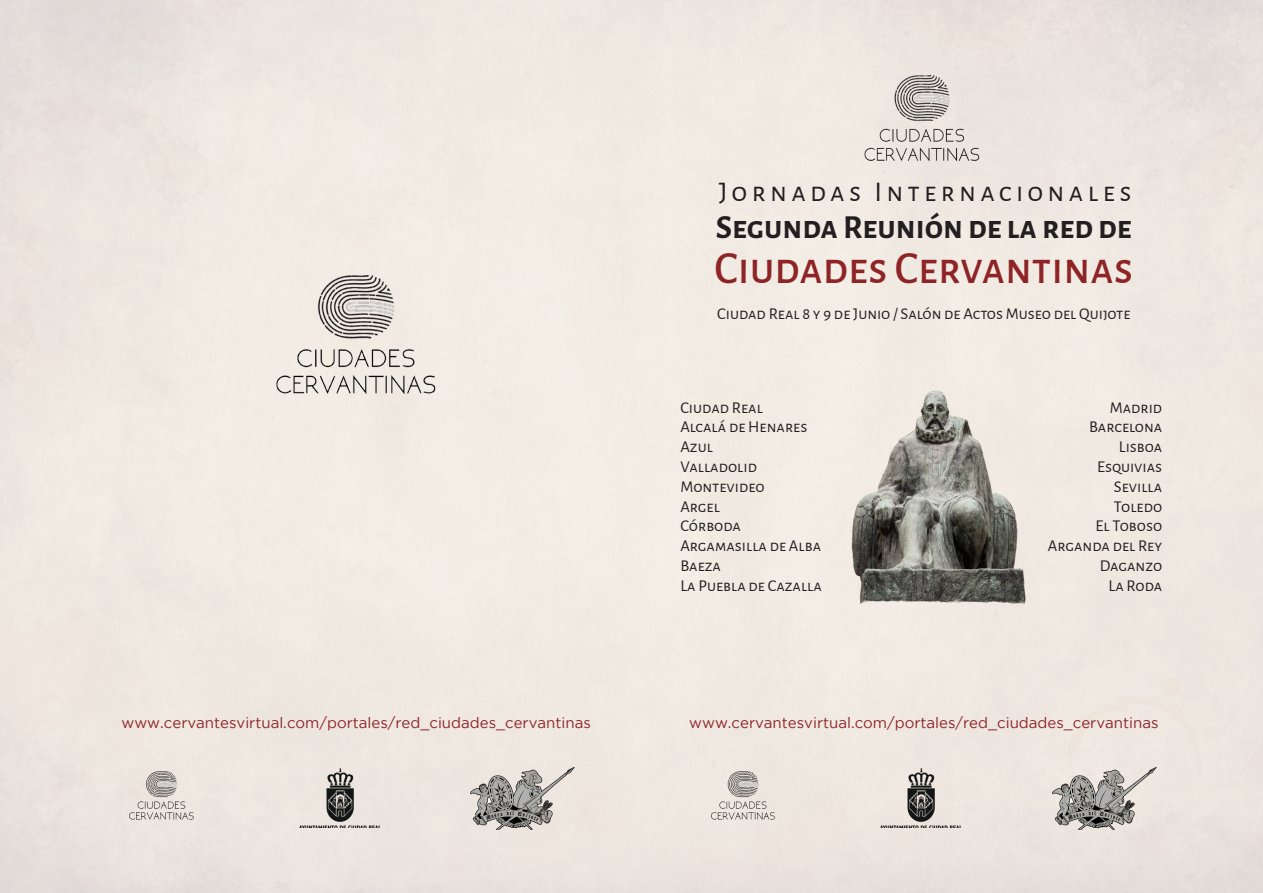
<style>
.page{position:relative;width:1263px;height:893px;background:#efe9e2}
.page>*{position:absolute;margin:0;border:0;box-sizing:border-box;transform-origin:0 0}
.t1{font:500 45px "Alegreya Sans SC";color:#8f2427}
.t2{font:700 33px "Alegreya Sans SC";color:#231f20}
.t3{font:28.5px "Alegreya Sans SC";letter-spacing:.15em;color:#231f20}
.t4{font:16.5px "Alegreya Sans SC";color:#231f20}
.t5{font:15px "Gotham";color:#8f2427}
</style>
<div class="page">
<img style="left:235px;top:276px;width:243px;height:126px">
<img style="left:834px;top:75px;width:175px;height:92px">
<img style="left:113px;top:772px;width:97px;height:51px">
<img style="left:694px;top:772px;width:98px;height:51px">
<img style="left:471px;top:767px;width:104px;height:62px">
<img style="left:1052px;top:767px;width:104px;height:62px">
<img style="left:299px;top:769px;width:81px;height:59px">
<img style="left:881px;top:769px;width:80px;height:59px">
<img style="left:809px;top:372px;width:257px;height:286px">
<p class="t3" style="left:719px;top:173px;width:414px">Jornadas Internacionales</p>
<p class="t2" style="left:716px;top:203px;width:418px">Segunda Reunión de la red de</p>
<p class="t1" style="left:714px;top:236px;width:420px">Ciudades Cervantinas</p>
<p class="t4" style="left:717px;top:302px;width:415px">Ciudad Real 8 y 9 de Junio / Salón de Actos Museo del Quijote</p>
<p class="t4" style="left:680px;top:396px;width:84px">Ciudad Real</p>
<p class="t4" style="left:680px;top:416px;width:128px">Alcalá de Henares</p>
<p class="t4" style="left:680px;top:435px;width:34px">Azul</p>
<p class="t4" style="left:680px;top:455px;width:78px">Valladolid</p>
<p class="t4" style="left:680px;top:475px;width:86px">Montevideo</p>
<p class="t4" style="left:680px;top:495px;width:41px">Argel</p>
<p class="t4" style="left:680px;top:515px;width:62px">Córboda</p>
<p class="t4" style="left:680px;top:534px;width:142px">Argamasilla de Alba</p>
<p class="t4" style="left:680px;top:554px;width:42px">Baeza</p>
<p class="t4" style="left:680px;top:574px;width:143px">La Puebla de Cazalla</p>
<p class="t4" style="left:1110px;top:396px;width:54px">Madrid</p>
<p class="t4" style="left:1089px;top:416px;width:75px">Barcelona</p>
<p class="t4" style="left:1119px;top:435px;width:45px">Lisboa</p>
<p class="t4" style="left:1097px;top:455px;width:67px">Esquivias</p>
<p class="t4" style="left:1114px;top:475px;width:50px">Sevilla</p>
<p class="t4" style="left:1114px;top:495px;width:50px">Toledo</p>
<p class="t4" style="left:1095px;top:515px;width:68px">El Toboso</p>
<p class="t4" style="left:1048px;top:534px;width:116px">Arganda del Rey</p>
<p class="t4" style="left:1100px;top:554px;width:64px">Daganzo</p>
<p class="t4" style="left:1108px;top:574px;width:55px">La Roda</p>
<p class="t5" style="left:121px;top:715px;width:471px">www.cervantesvirtual.com/portales/red_ciudades_cervantinas</p>
<p class="t5" style="left:689px;top:715px;width:471px">www.cervantesvirtual.com/portales/red_ciudades_cervantinas</p>
</div>
